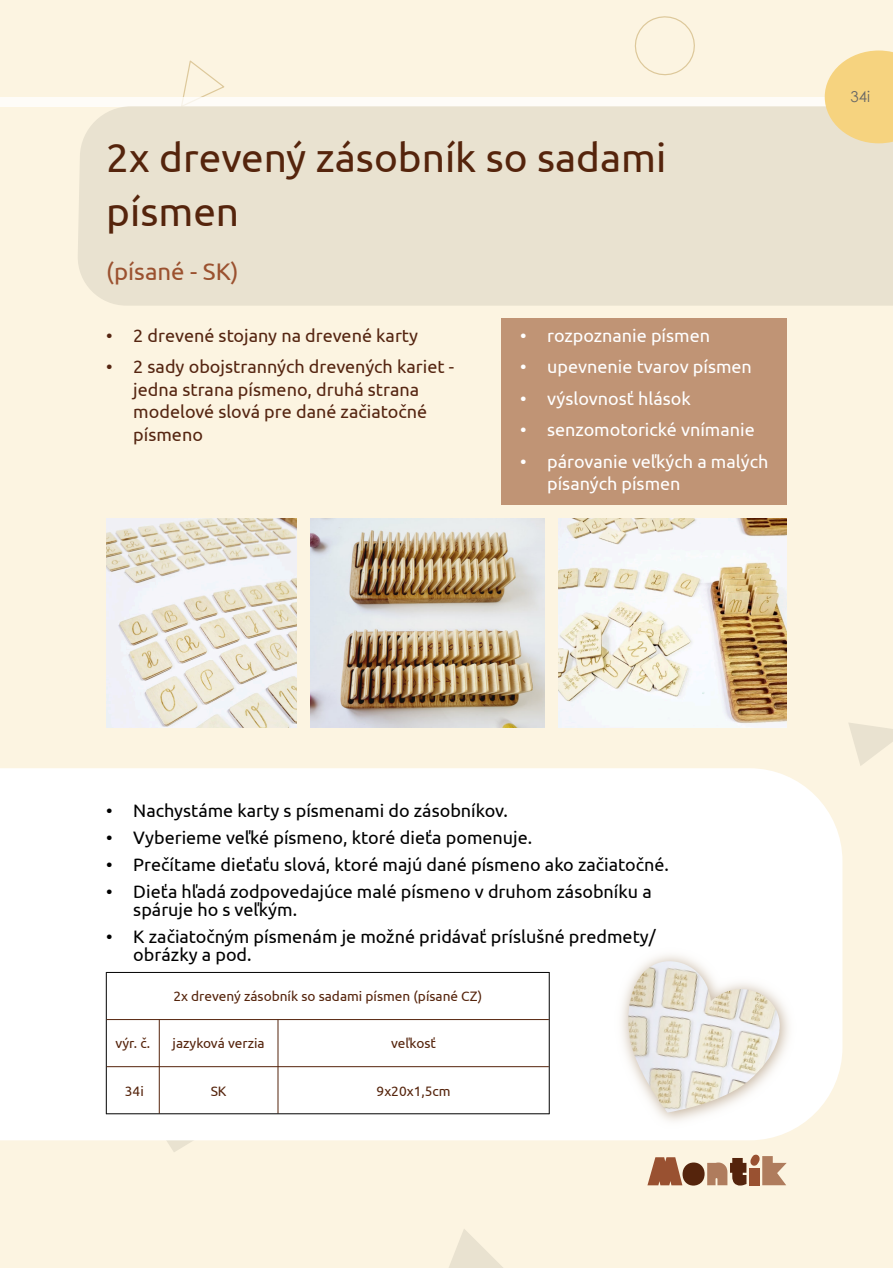
<style>
.page{position:relative;width:893px;height:1268px;background:#fff}
.page>*{position:absolute;margin:0;border:0;box-sizing:border-box;transform-origin:0 0}
.t1{font:40.5px/54px "Ubuntu";color:#55240c}
.t2{font:24px "Ubuntu";color:#9b512f}
.t3{font:18px/18px "Ubuntu";color:#000}
.t4{font:18px/22.5px "Ubuntu";color:#552511}
.t5{font:18px/22.5px "Ubuntu";color:#fff}
.t6{font:15px "Century Gothic";color:#686766}
.t7{font:13.65px "Ubuntu";color:#55240c}
</style>
<div class="page">
<div style="left:0;top:0;width:893px;height:1267px;background:#fcf4e1"></div>
<svg style="left:183px;top:60px;width:42px;height:37px"></svg>
<svg style="left:167px;top:1140px;width:26px;height:12px"></svg>
<svg style="left:634px;top:16px;width:61px;height:60px"></svg>
<svg style="left:849px;top:723px;width:44px;height:43px"></svg>
<svg style="left:449px;top:1229px;width:53px;height:38px"></svg>
<svg style="left:647px;top:1154px;width:140px;height:31px"></svg>
<div style="left:0;top:97px;width:893px;height:9px;background:#fefcf8"></div>
<div style="left:77px;top:106px;width:816px;height:199px;background:#e9e2d0"></div>
<div style="left:0;top:768px;width:842px;height:372px;background:#fff"></div>
<svg style="left:825px;top:50px;width:68px;height:93px;background:#f5d78e"></svg>
<div style="left:107px;top:972px;width:442px;height:141px;background:#fff"></div>
<hr style="left:106px;top:971px;width:1px;height:142px;background:#000">
<hr style="left:549px;top:971px;width:1px;height:142px;background:#000">
<hr style="left:159px;top:1019px;width:1px;height:94px;background:#55240c">
<hr style="left:278px;top:1019px;width:1px;height:94px;background:#55240c">
<hr style="left:106px;top:971px;width:443px;height:1px;background:#000">
<hr style="left:106px;top:1113px;width:443px;height:1px;background:#000">
<hr style="left:107px;top:1018px;width:442px;height:1px;background:#55240c">
<hr style="left:107px;top:1066px;width:442px;height:1px;background:#55240c">
<img style="left:310px;top:518px;width:234px;height:209px">
<img style="left:106px;top:518px;width:191px;height:209px">
<img style="left:558px;top:518px;width:229px;height:209px">
<div style="left:501px;top:318px;width:286px;height:186px;background:#c09475"></div>
<img style="left:615px;top:947px;width:182px;height:181px">
<img style="left:625px;top:955px;width:161px;height:157px">
<h1 class="t1" style="left:106px;top:133px;width:562px">2x drevený zásobník so sadami písmen</h1>
<h2 class="t2" style="left:106px;top:261px;width:134px">(písané - SK)</h2>
<p class="t4" style="left:106px;top:325px;width:313px">• 2 drevené stojany na drevené karty</p>
<p class="t4" style="left:133px;top:356px;width:322px;text-indent:-27px">• 2 sady obojstranných drevených kariet - jedna strana písmeno, druhá strana modelové slová pre dané začiatočné písmeno</p>
<p class="t5" style="left:520px;top:325px;width:191px">• rozpoznanie písmen</p>
<p class="t5" style="left:520px;top:356px;width:233px">• upevnenie tvarov písmen</p>
<p class="t5" style="left:520px;top:388px;width:172px">• výslovnosť hlások</p>
<p class="t5" style="left:520px;top:419px;width:236px">• senzomotorické vnímanie</p>
<p class="t5" style="left:547px;top:451px;width:223px;text-indent:-27px">• párovanie veľkých a malých písaných písmen</p>
<p class="t6" style="left:850px;top:91px;width:21px">34i</p>
<p class="t3" style="left:106px;top:802px;width:403px">• Nachystáme karty s písmenami do zásobníkov.</p>
<p class="t3" style="left:106px;top:829px;width:428px">• Vyberieme veľké písmeno, ktoré dieťa pomenuje.</p>
<p class="t3" style="left:106px;top:856px;width:564px">• Prečítame dieťaťu slová, ktoré majú dané písmeno ako začiatočné.</p>
<p class="t3" style="left:133px;top:883px;width:520px;text-indent:-27px">• Dieťa hľadá zodpovedajúce malé písmeno v druhom zásobníku a spáruje ho s veľkým.</p>
<p class="t3" style="left:133px;top:928px;width:524px;text-indent:-27px">• K začiatočným písmenám je možné pridávať príslušné predmety/ obrázky a pod.</p>
<p class="t7" style="left:173px;top:990px;width:310px">2x drevený zásobník so sadami písmen (písané CZ)</p>
<p class="t7" style="left:115px;top:1037px;width:36px">výr. č.</p>
<p class="t7" style="left:173px;top:1037px;width:94px">jazyková verzia</p>
<p class="t7" style="left:391px;top:1037px;width:46px">veľkosť</p>
<p class="t7" style="left:125px;top:1084px;width:20px">34i</p>
<p class="t7" style="left:211px;top:1084px;width:17px">SK</p>
<p class="t7" style="left:377px;top:1084px;width:75px">9x20x1,5cm</p>
</div>
